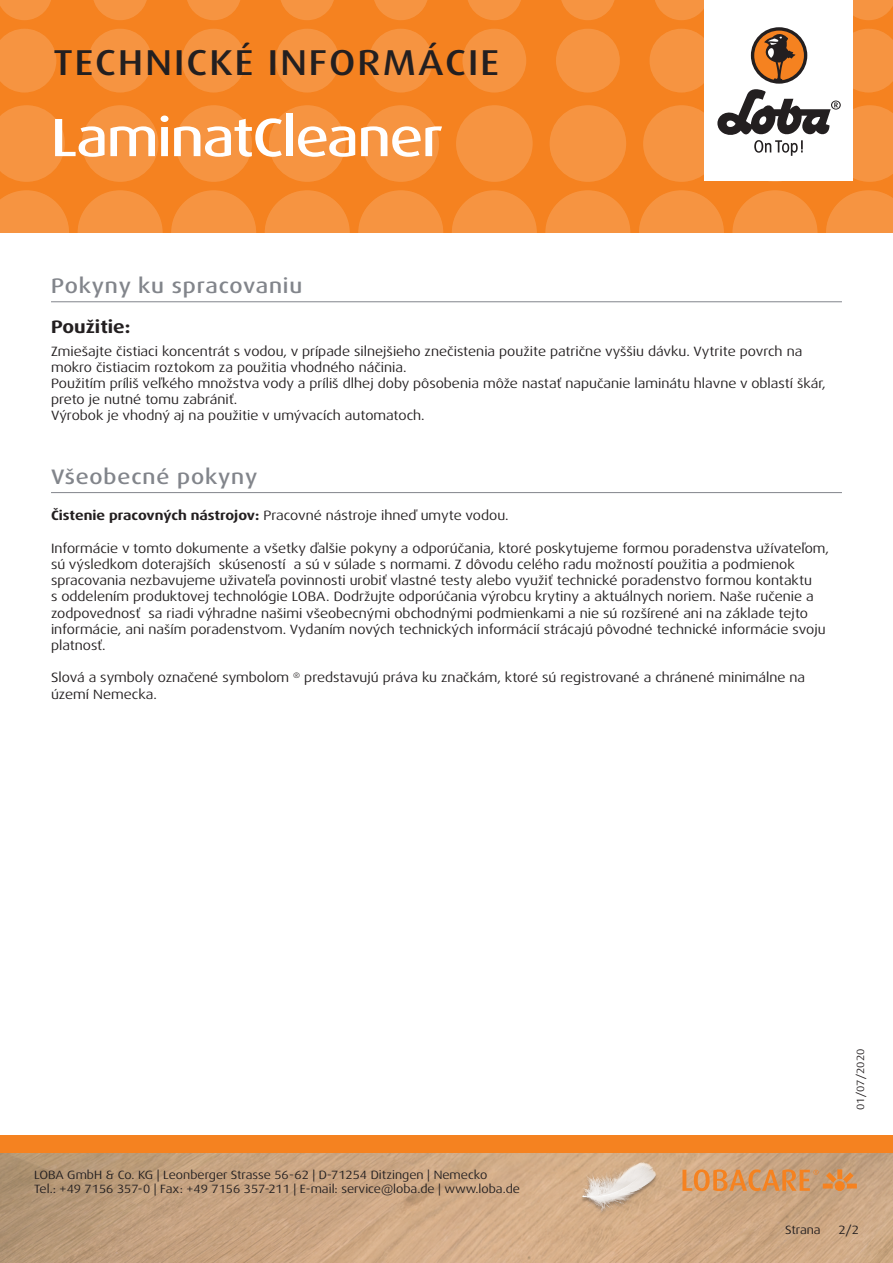
<style>
.page{position:relative;width:893px;height:1263px;background:#fff}
.page>*{position:absolute;margin:0;border:0;box-sizing:border-box;transform-origin:0 0}
.t1{font:500 expanded 54px "Dax Pro";letter-spacing:-.025em;color:#fff}
.t2{font:500 expanded 36px "Dax Pro";letter-spacing:.06em;color:#231f20}
.Titel_grau{font:500 expanded 21px "Dax Pro";letter-spacing:.04em;color:#82858b}
.t3{font:700 expanded 18px "Dax Pro";color:#231f20}
.Text{font:expanded 13.5px/16.2px "Dax Pro";color:#231f20}
.t4{font:expanded 12px/14.4px "Dax Pro";color:#231f20}
.t5{font:expanded 10.5px "Dax Pro";color:#231f20}
.s1{font-weight:700}
</style>
<div class="page">
<div style="left:0;top:0;width:893px;height:233px;background:#f58220"></div>
<svg style="left:0;top:190px;width:69px;height:43px"></svg>
<svg style="left:78px;top:190px;width:85px;height:85px;fill:#f69441"></svg>
<svg style="left:171px;top:190px;width:85px;height:85px;fill:#f69441"></svg>
<svg style="left:265px;top:190px;width:85px;height:85px;fill:#f69441"></svg>
<svg style="left:358px;top:190px;width:85px;height:85px;fill:#f69441"></svg>
<svg style="left:545px;top:190px;width:85px;height:85px;fill:#f69441"></svg>
<svg style="left:452px;top:190px;width:85px;height:85px;fill:#f69441"></svg>
<svg style="left:732px;top:190px;width:85px;height:85px;fill:#f69441"></svg>
<svg style="left:639px;top:190px;width:85px;height:85px;fill:#f69441"></svg>
<svg style="left:826px;top:190px;width:67px;height:43px"></svg>
<svg style="left:0;top:105px;width:65px;height:77px"></svg>
<svg style="left:82px;top:105px;width:76px;height:77px"></svg>
<svg style="left:175px;top:105px;width:77px;height:77px"></svg>
<svg style="left:269px;top:105px;width:76px;height:77px"></svg>
<svg style="left:456px;top:105px;width:77px;height:77px"></svg>
<svg style="left:362px;top:105px;width:77px;height:77px"></svg>
<svg style="left:550px;top:105px;width:76px;height:77px"></svg>
<svg style="left:0;top:29px;width:56px;height:63px"></svg>
<svg style="left:182px;top:29px;width:64px;height:63px"></svg>
<svg style="left:88px;top:29px;width:64px;height:63px"></svg>
<svg style="left:275px;top:29px;width:64px;height:63px"></svg>
<svg style="left:462px;top:29px;width:64px;height:63px"></svg>
<svg style="left:369px;top:29px;width:64px;height:63px"></svg>
<svg style="left:556px;top:29px;width:64px;height:63px"></svg>
<svg style="left:0;top:0;width:51px;height:20px"></svg>
<svg style="left:187px;top:0;width:53px;height:20px"></svg>
<svg style="left:468px;top:0;width:53px;height:20px"></svg>
<svg style="left:655px;top:0;width:49px;height:20px"></svg>
<svg style="left:93px;top:0;width:54px;height:20px"></svg>
<svg style="left:374px;top:0;width:54px;height:20px"></svg>
<svg style="left:281px;top:0;width:53px;height:20px"></svg>
<svg style="left:561px;top:0;width:54px;height:20px"></svg>
<svg style="left:853px;top:0;width:40px;height:20px"></svg>
<img style="left:0;top:1152px;width:893px;height:111px">
<div style="left:0;top:1135px;width:893px;height:17px;background:#f58220"></div>
<div style="left:704px;top:0;width:149px;height:181px;background:#fff"></div>
<svg style="left:643px;top:29px;width:250px;height:153px"></svg>
<img style="left:578px;top:1161px;width:82px;height:81px">
<svg style="left:682px;top:1169px;width:175px;height:22px;background:#d9965a"></svg>
<hr style="left:51px;top:492px;width:791px;height:1px;background:#82858b">
<hr style="left:51px;top:301px;width:791px;height:1px;background:#82858b">
<h2 class="t2" style="left:53px;top:40px;width:447px">TECHNICKÉ INFORMÁCIE</h2>
<p class="t1" style="left:51px;top:103px;width:393px">LaminatCleaner</p>
<p class="Titel_grau" style="left:51px;top:272px;width:253px">Pokyny ku spracovaniu</p>
<p class="t3" style="left:51px;top:315px;width:81px">Použitie:</p>
<p class="Text" style="left:51px;top:343px;width:753px">Zmiešajte čistiaci koncentrát s vodou, v prípade silnejšieho znečistenia použite patrične vyššiu dávku. Vytrite povrch na mokro čistiacim roztokom za použitia vhodného náčinia.</p>
<p class="Text" style="left:51px;top:375px;width:776px">Použitím príliš veľkého množstva vody a príliš dlhej doby pôsobenia môže nastať napučanie laminátu hlavne v oblastí škár, preto je nutné tomu zabrániť.</p>
<p class="Text" style="left:51px;top:408px;width:375px">Výrobok je vhodný aj na použitie v umývacích automatoch.</p>
<p class="Titel_grau" style="left:51px;top:463px;width:208px">Všeobecné pokyny</p>
<p class="Text" style="left:51px;top:508px;width:459px"><span class="s1">Čistenie pracovných nástrojov:</span> Pracovné nástroje ihneď umyte vodou.</p>
<p class="Text" style="left:51px;top:540px;width:780px">Informácie v tomto dokumente a všetky ďalšie pokyny a odporúčania, ktoré poskytujeme formou poradenstva užívateľom, sú výsledkom doterajších skúseností a sú v súlade s normami. Z dôvodu celého radu možností použitia a podmienok spracovania nezbavujeme uživateľa povinnosti urobiť vlastné testy alebo využiť technické poradenstvo formou kontaktu<br>s oddelením produktovej technológie LOBA. Dodržujte odporúčania výrobcu krytiny a aktuálnych noriem. Naše ručenie a zodpovednosť sa riadi výhradne našimi všeobecnými obchodnými podmienkami a nie sú rozšírené ani na základe tejto informácie, ani naším poradenstvom. Vydaním nových technických informácií strácajú pôvodné technické informácie svoju platnosť.</p>
<p class="Text" style="left:51px;top:670px;width:756px">Slová a symboly označené symbolom <sup>®</sup> predstavujú práva ku značkám, ktoré sú registrované a chránené minimálne na území Nemecka.</p>
<p class="t4" style="left:34px;top:1167px;width:487px">LOBA GmbH &amp; Co. KG | Leonberger Strasse 56-62 | D-71254 Ditzingen | Nemecko<br>Tel.: +49 7156 357-0 | Fax: +49 7156 357-211 | E-mail: service@loba.de | www.loba.de</p>
<p class="t5" style="left:854px;top:1110px;width:63px;rotate:-90deg">01/07/2020</p>
<p class="t4" style="left:785px;top:1223px;width:37px">Strana</p>
<p class="t4" style="left:838px;top:1223px;width:22px">2/2</p>
</div>
